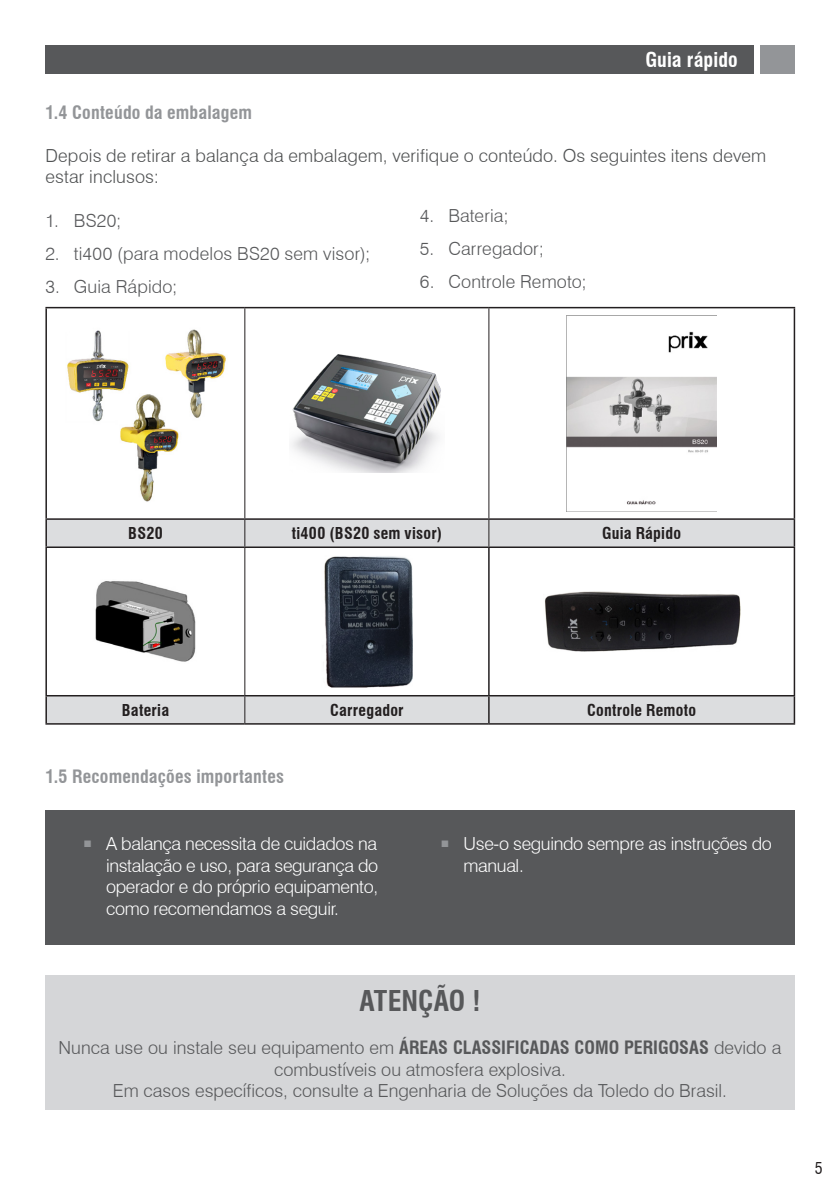
<style>
.page{position:relative;width:840px;height:1191px;background:#fff}
.page>*{position:absolute;margin:0;border:0;box-sizing:border-box;transform-origin:0 0}
.Título{font:700 condensed 28px "Swiss 721 BT";color:#57585a}
.t1{font:700 condensed 20px "Swiss 721 BT";letter-spacing:.005em;color:#fff}
.Título-2{font:300 18px/21.6px "Swiss 721 BT";color:#57585a;text-align:center}
.t2{font:300 18px/21.6px "Swiss 721 BT";letter-spacing:-.02em;color:#fff;text-align:justify}
.Texto{font:300 18px/21.6px "Swiss 721 BT";letter-spacing:.01em;color:#4f5152}
.SubTítulo{font:700 condensed 18px "Swiss 721 BT";letter-spacing:.01em;color:#939598}
.Subtítulo_-_Tabela{font:700 condensed 16px "Swiss 721 BT";letter-spacing:.015em;color:#231f20}
.t3{font:condensed 16px "Swiss 721 BT";color:#231f20}
.s1{font-weight:700;font-stretch:condensed}
</style>
<div class="page">
<div style="left:45px;top:45px;width:708px;height:29px;background:#57585a"></div>
<div style="left:759px;top:45px;width:35px;height:29px;background:#939598"></div>
<div style="left:45px;top:809px;width:748px;height:135px;background:#57585a"></div>
<div style="left:45px;top:975px;width:749px;height:135px;background:#d5d6d8"></div>
<svg style="left:47px;top:520px;width:746px;height:203px"></svg>
<hr style="left:244px;top:308px;width:1px;height:210px;background:#231f20">
<hr style="left:488px;top:308px;width:1px;height:210px;background:#231f20">
<svg style="left:244px;top:520px;width:1px;height:26px"></svg>
<svg style="left:488px;top:520px;width:1px;height:26px"></svg>
<hr style="left:244px;top:548px;width:1px;height:147px;background:#231f20">
<svg style="left:244px;top:696px;width:1px;height:27px"></svg>
<hr style="left:488px;top:548px;width:1px;height:147px;background:#231f20">
<svg style="left:488px;top:696px;width:1px;height:27px"></svg>
<hr style="left:45px;top:307px;width:200px;height:1px;background:#231f20">
<hr style="left:45px;top:308px;width:2px;height:210px;background:#231f20">
<hr style="left:245px;top:307px;width:243px;height:1px;background:#231f20">
<hr style="left:488px;top:307px;width:306px;height:1px;background:#231f20">
<hr style="left:793px;top:308px;width:1px;height:210px;background:#231f20">
<hr style="left:45px;top:518px;width:200px;height:2px;background:#231f20">
<hr style="left:45px;top:520px;width:2px;height:26px;background:#231f20">
<hr style="left:245px;top:518px;width:243px;height:2px;background:#231f20">
<hr style="left:488px;top:518px;width:306px;height:2px;background:#231f20">
<svg style="left:793px;top:520px;width:1px;height:26px"></svg>
<hr style="left:45px;top:546px;width:200px;height:2px;background:#231f20">
<hr style="left:45px;top:548px;width:2px;height:147px;background:#231f20">
<hr style="left:245px;top:546px;width:243px;height:2px;background:#231f20">
<hr style="left:488px;top:546px;width:306px;height:2px;background:#231f20">
<hr style="left:793px;top:548px;width:1px;height:147px;background:#231f20">
<hr style="left:45px;top:695px;width:200px;height:1px;background:#231f20">
<hr style="left:45px;top:696px;width:2px;height:27px;background:#231f20">
<hr style="left:245px;top:695px;width:243px;height:1px;background:#231f20">
<hr style="left:488px;top:695px;width:306px;height:1px;background:#231f20">
<svg style="left:793px;top:696px;width:1px;height:27px"></svg>
<hr style="left:45px;top:723px;width:200px;height:1px;background:#231f20">
<hr style="left:245px;top:723px;width:243px;height:1px;background:#231f20">
<hr style="left:488px;top:723px;width:306px;height:1px;background:#231f20">
<img style="left:67px;top:329px;width:159px;height:173px">
<img style="left:291px;top:354px;width:150px;height:118px">
<img style="left:566px;top:316px;width:150px;height:195px">
<img style="left:89px;top:580px;width:113px;height:83px">
<img style="left:321px;top:555px;width:91px;height:132px">
<img style="left:543px;top:590px;width:196px;height:63px">
<p class="t1" style="left:645px;top:47px;width:94px">Guia rápido</p>
<p class="SubTítulo" style="left:45px;top:101px;width:208px">1.4 Conteúdo da embalagem</p>
<p class="Texto" style="left:45px;top:144px;width:721px">Depois de retirar a balança da embalagem, verifique o conteúdo. Os seguintes itens devem estar inclusos:</p>
<p class="Título-2" style="left:45px;top:209px;width:77px">1. BS20;</p>
<p class="Título-2" style="left:45px;top:242px;width:326px">2. ti400 (para modelos BS20 sem visor);</p>
<p class="Título-2" style="left:45px;top:275px;width:133px">3. Guia Rápido;</p>
<p class="Título-2" style="left:420px;top:205px;width:90px">4. Bateria;</p>
<p class="Título-2" style="left:420px;top:238px;width:125px">5. Carregador;</p>
<p class="Título-2" style="left:420px;top:271px;width:168px">6. Controle Remoto;</p>
<p class="Subtítulo_-_Tabela" style="left:128px;top:524px;width:36px">BS20</p>
<p class="Subtítulo_-_Tabela" style="left:291px;top:524px;width:152px">ti400 (BS20 sem visor)</p>
<p class="Subtítulo_-_Tabela" style="left:602px;top:524px;width:80px">Guia Rápido</p>
<p class="Subtítulo_-_Tabela" style="left:122px;top:700px;width:49px">Bateria</p>
<p class="Subtítulo_-_Tabela" style="left:330px;top:700px;width:75px">Carregador</p>
<p class="Subtítulo_-_Tabela" style="left:586px;top:700px;width:111px">Controle Remoto</p>
<p class="SubTítulo" style="left:45px;top:765px;width:240px">1.5 Recomendações importantes</p>
<p class="t2" style="left:106px;top:832px;width:273px;text-indent:-23px"><sup>■</sup> A balança necessita de cuidados na instalação e uso, para segurança do operador e do próprio equipamento, como recomendamos a seguir.</p>
<p class="t2" style="left:463px;top:832px;width:309px;text-indent:-23px"><sup>■</sup> Use-o seguindo sempre as instruções do manual.</p>
<p class="Título" style="left:359px;top:984px;width:122px">ATENÇÃO !</p>
<p class="Título-2" style="left:59px;top:1036px;width:723px">Nunca use ou instale seu equipamento em <span class="s1">ÁREAS CLASSIFICADAS COMO PERIGOSAS</span> devido a combustíveis ou atmosfera explosiva.</p>
<p class="Título-2" style="left:113px;top:1080px;width:615px">Em casos específicos, consulte a Engenharia de Soluções da Toledo do Brasil.</p>
<p class="t3" style="left:814px;top:1159px;width:9px">5</p>
</div>
